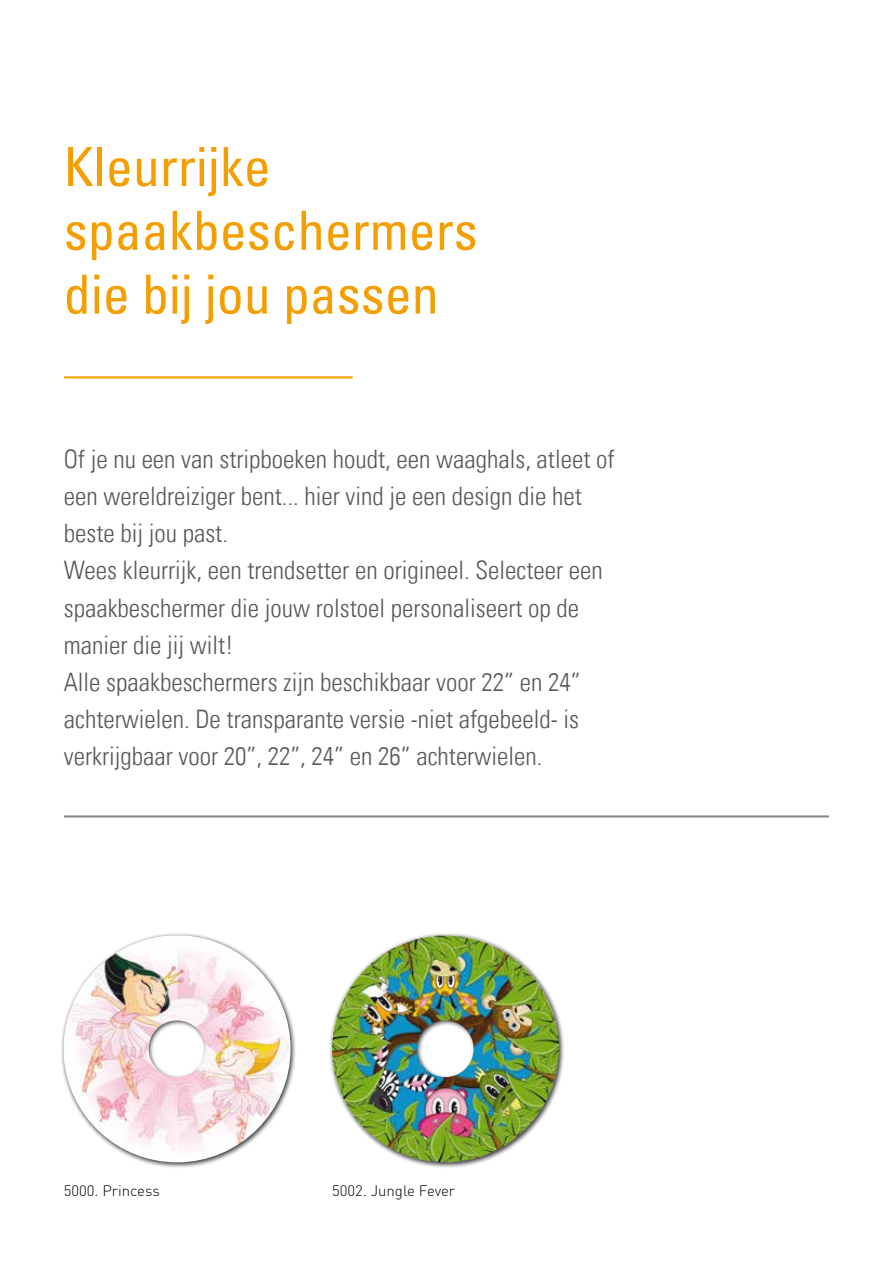
<style>
.page{position:relative;width:893px;height:1263px;background:#fff}
.page>*{position:absolute;margin:0;border:0;box-sizing:border-box;transform-origin:0 0}
.t1{font:condensed 54px/63.8px "Univers Com 57";color:#f49e00}
.t2{font:25.5px/37.2px "Univers Com 47 Light Cond";color:#58585a}
.t3{font:300 15px "DINOT";color:#000}
</style>
<div class="page">
<hr style="left:65px;top:815px;width:763px;height:2px;background:#87888a">
<div style="left:61px;top:932px;width:236px;height:236px;background:#000;opacity:.75"></div>
<img style="left:64px;top:935px;width:227px;height:227px">
<div style="left:329px;top:932px;width:236px;height:236px;background:#000;opacity:.75"></div>
<img style="left:332px;top:935px;width:227px;height:227px">
<hr style="left:65px;top:376px;width:287px;height:2px;background:#f49e00">
<h1 class="t1" style="left:64px;top:134px;width:415px">Kleurrijke spaakbeschermers die bij jou passen</h1>
<p class="t2" style="left:64px;top:440px;width:552px">Of je nu een van stripboeken houdt, een waaghals, atleet of een wereldreiziger bent... hier vind je een design die het beste bij jou past.<br>Wees kleurrijk, een trendsetter en origineel. Selecteer een spaakbeschermer die jouw rolstoel personaliseert op de manier die jij wilt!<br>Alle spaakbeschermers zijn beschikbaar voor 22” en 24” achterwielen. De transparante versie -niet afgebeeld- is verkrijgbaar voor 20”, 22”, 24” en 26” achterwielen.</p>
<p class="t3" style="left:64px;top:1181px;width:98px">5000. Princess</p>
<p class="t3" style="left:332px;top:1181px;width:124px">5002. Jungle Fever</p>
</div>
